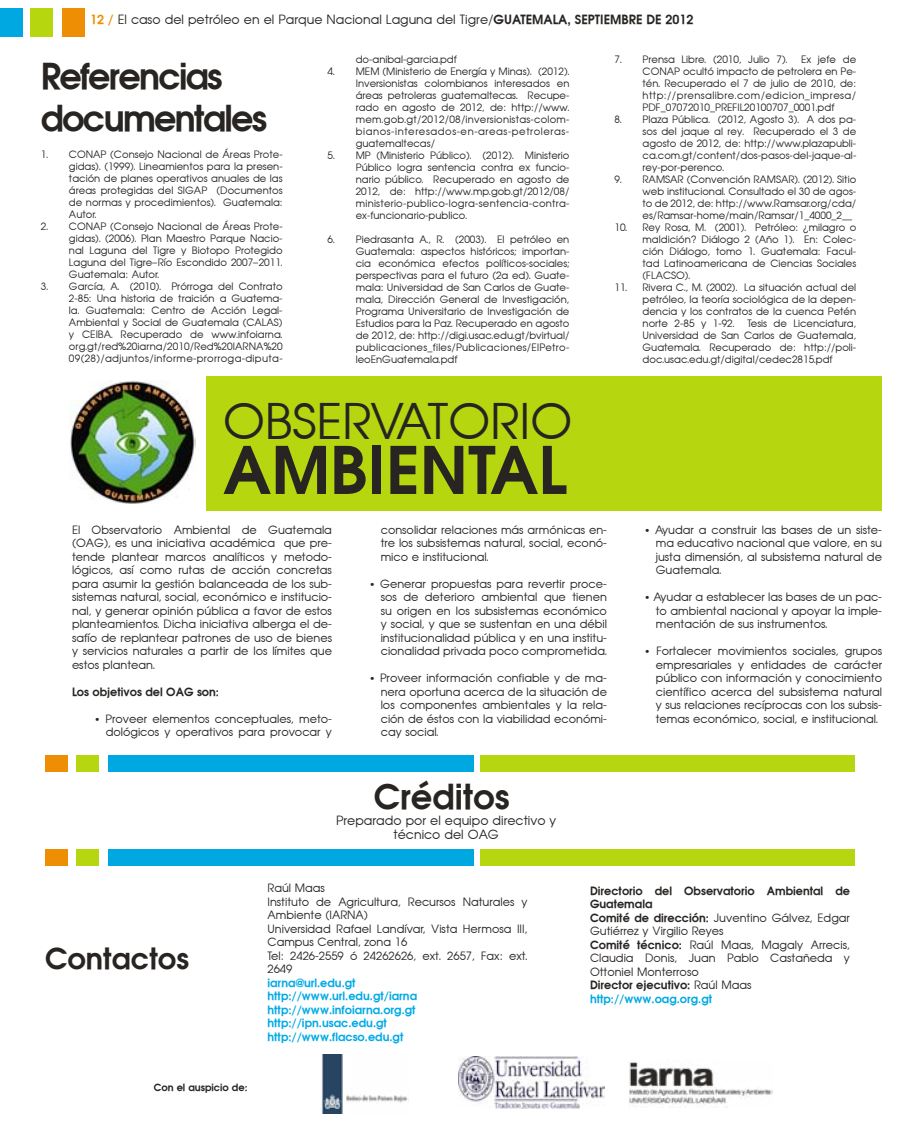
<style>
.page{position:relative;width:900px;height:1125px;background:#fff}
.page>*{position:absolute;margin:0;border:0;box-sizing:border-box;transform-origin:0 0}
.t1{font:700 65px "Avian";color:#272422}
.t2{font:48.12px "Avian";color:#272422}
.t3{font:700 35px/42px "Avian";letter-spacing:-.05em;color:#272422}
.t4{font:700 33.75px "Avian";color:#272422}
.t5{font:700 28.75px "Avian";color:#272422}
.t6{font:12.5px/13.8px "Avian";color:#272422;text-align:center}
.t7{font:11.25px/13.5px "Avian";color:#272422;text-align:justify}
.t8{font:700 11.25px/13.5px "Avian";color:#00a9e5}
.t9{font:700 11.25px "Avian";color:#272422}
.t10{font:10px/12px "Avian";color:#272422;text-align:justify}
.t11{font:700 9.88px "Avian";color:#272422}
.s1{font-weight:700;color:#ed8e04}
.s2{font-weight:700}
.s3{font-weight:700;color:#00a8e2}
</style>
<div class="page">
<div style="left:62px;top:8px;width:22px;height:29px;background:#ed8e04"></div>
<div style="left:31px;top:8px;width:22px;height:29px;background:#b6d60f"></div>
<div style="left:0;top:8px;width:22px;height:29px;background:#00a8e2"></div>
<div style="left:206px;top:376px;width:676px;height:135px;background:#b6d60f"></div>
<img style="left:70px;top:380px;width:125px;height:124px">
<div style="left:45px;top:755px;width:23px;height:17px;background:#ed8e04"></div>
<div style="left:76px;top:755px;width:23px;height:17px;background:#b6d60f"></div>
<div style="left:108px;top:755px;width:366px;height:17px;background:#00a8e2"></div>
<div style="left:481px;top:755px;width:374px;height:17px;background:#b6d60f"></div>
<div style="left:45px;top:849px;width:23px;height:17px;background:#ed8e04"></div>
<div style="left:76px;top:849px;width:23px;height:17px;background:#b6d60f"></div>
<div style="left:108px;top:849px;width:366px;height:17px;background:#00a8e2"></div>
<div style="left:481px;top:849px;width:374px;height:17px;background:#b6d60f"></div>
<img style="left:629px;top:1060px;width:143px;height:48px">
<img style="left:458px;top:1056px;width:146px;height:53px">
<img style="left:322px;top:1054px;width:87px;height:60px">
<p class="t6" style="left:90px;top:12px;width:605px"><span class="s1">12 /</span> El caso del petróleo en el Parque Nacional Laguna del Tigre/<span class="s2">GUATEMALA, SEPTIEMBRE DE 2012</span></p>
<h3 class="t3" style="left:41px;top:54px;width:228px">Referencias documentales</h3>
<p class="t10" style="left:69px;top:148px;width:215px;text-indent:-28px">1. CONAP (Consejo Nacional de Áreas Prote&shy;gidas). (1999). Lineamientos para la presen&shy;tación de planes operativos anuales de las áreas protegidas del SIGAP (Documentos de normas y procedimientos). Guatemala:<br>Autor.</p>
<p class="t10" style="left:69px;top:220px;width:215px;text-indent:-28px">2. CONAP (Consejo Nacional de Áreas Prote&shy;gidas). (2006). Plan Maestro Parque Nacio&shy;nal Laguna del Tigre y Biotopo Protegido Laguna del Tigre–Río Escondido 2007–2011.<br>Guatemala: Autor.</p>
<p class="t10" style="left:69px;top:280px;width:215px;text-indent:-28px">3. García, A. (2010). Prórroga del Contrato 2-85: Una historia de traición a Guatema&shy;la. Guatemala: Centro de Acción Legal-Ambiental y Social de Guatemala (CALAS) y CEIBA. Recuperado de www.infoiarna. org.gt/red%20iarna/2010/Red%20IARNA%20<br>09(28)/adjuntos/informe-prorroga-diputa-</p>
<p class="t10" style="left:356px;top:53px;width:103px">do-anibal-garcia.pdf</p>
<p class="t10" style="left:356px;top:65px;width:215px;text-indent:-28px">4. MEM (Ministerio de Energía y Minas). (2012).<br>Inversionistas colombianos interesados en áreas petroleras guatemaltecas. Recupe&shy;rado en agosto de 2012, de: http://www. mem.gob.gt/2012/08/inversionistas-colom&shy;bianos-interesados-en-areas-petroleras&shy;guatemaltecas/</p>
<p class="t10" style="left:356px;top:149px;width:215px;text-indent:-28px">5. MP (Ministerio Público). (2012). Ministerio Público logra sentencia contra ex funcio&shy;nario público. Recuperado en agosto de 2012, de: http://www.mp.gob.gt/2012/08/ ministerio-publico-logra-sentencia-contra&shy;ex-funcionario-publico.</p>
<p class="t10" style="left:356px;top:233px;width:215px;text-indent:-28px">6. Piedrasanta A., R. (2003). El petróleo en Guatemala: aspectos históricos; importan&shy;cia económica efectos políticos-sociales; perspectivas para el futuro (2a ed). Guate&shy;mala: Universidad de San Carlos de Guate&shy;mala, Dirección General de Investigación, Programa Universitario de Investigación de Estudios para la Paz. Recuperado en agosto de 2012, de: http://digi.usac.edu.gt/bvirtual/ publicaciones_files/Publicaciones/ElPetro&shy;leoEnGuatemala.pdf</p>
<p class="t10" style="left:614px;top:53px;width:175px">7. Prensa Libre. (2010, Julio 7).</p>
<p class="t10" style="left:643px;top:53px;width:215px;text-indent:158px">Ex jefe de CONAP ocultó impacto de petrolera en Pe&shy;tén. Recuperado el 7 de julio de 2010, de: http://prensalibre.com/edicion_impresa/ PDF_07072010_PREFIL20100707_0001.pdf</p>
<p class="t10" style="left:643px;top:113px;width:215px;text-indent:-28px">8. Plaza Pública. (2012, Agosto 3). A dos pa&shy;sos del jaque al rey. Recuperado el 3 de agosto de 2012, de: http://www.plazapubli&shy;ca.com.gt/content/dos-pasos-del-jaque-al&shy;rey-por-perenco.</p>
<p class="t10" style="left:643px;top:173px;width:215px;text-indent:-28px">9. RAMSAR (Convención RAMSAR). (2012). Sitio web institucional. Consultado el 30 de agos&shy;to de 2012, de: http://www.Ramsar.org/cda/ es/Ramsar-home/main/Ramsar/1_4000_2__</p>
<p class="t10" style="left:643px;top:221px;width:215px;text-indent:-28px">10. Rey Rosa, M. (2001). Petróleo: ¿milagro o maldición? Diálogo 2 (Año 1). En: Colec&shy;ción Diálogo, tomo 1. Guatemala: Facul&shy;tad Latinoamericana de Ciencias Sociales (FLACSO).</p>
<p class="t10" style="left:643px;top:281px;width:215px;text-indent:-28px">11. Rivera C., M. (2002). La situación actual del petróleo, la teoría sociológica de la depen&shy;dencia y los contratos de la cuenca Petén norte 2-85 y 1-92.</p>
<p class="t10" style="left:643px;top:317px;width:215px;text-indent:105px">Tesis de Licenciatura, Universidad de San Carlos de Guatemala, Guatemala. Recuperado de: http://poli&shy;doc.usac.edu.gt/digital/cedec2815.pdf</p>
<h2 class="t2" style="left:223px;top:393px;width:351px">OBSERVATORIO</h2>
<h1 class="t1" style="left:223px;top:428px;width:345px">AMBIENTAL</h1>
<p class="t7" style="left:72px;top:523px;width:262px">El Observatorio Ambiental de Guatemala (OAG), es una iniciativa académica que pre&shy;tende plantear marcos analíticos y metodo&shy;lógicos, así como rutas de acción concretas para asumir la gestión balanceada de los sub&shy;sistemas natural, social, económico e institucio&shy;nal, y generar opinión pública a favor de estos planteamientos. Dicha iniciativa alberga el de&shy;safío de replantear patrones de uso de bienes y servicios naturales a partir de los límites que estos plantean.</p>
<p class="t9" style="left:72px;top:684px;width:149px">Los objetivos del OAG son:</p>
<p class="t7" style="left:94px;top:712px;width:239px;text-align:right">• Proveer elementos conceptuales, meto&shy;dológicos y operativos para provocar y</p>
<p class="t7" style="left:381px;top:523px;width:228px">consolidar relaciones más armónicas en&shy;tre los subsistemas natural, social, econó&shy;mico e institucional.</p>
<p class="t7" style="left:381px;top:577px;width:228px;text-indent:-11px">• Generar propuestas para revertir proce&shy;sos de deterioro ambiental que tienen su origen en los subsistemas económico y social, y que se sustentan en una débil institucionalidad pública y en una institu&shy;cionalidad privada poco comprometida.</p>
<p class="t7" style="left:381px;top:671px;width:228px;text-indent:-11px">• Proveer información confiable y de ma&shy;nera oportuna acerca de la situación de los componentes ambientales y la rela&shy;ción de éstos con la viabilidad económi&shy;cay social.</p>
<p class="t7" style="left:656px;top:523px;width:228px;text-indent:-11px">• Ayudar a construir las bases de un siste&shy;ma educativo nacional que valore, en su justa dimensión, al subsistema natural de Guatemala.</p>
<p class="t7" style="left:656px;top:590px;width:228px;text-indent:-11px">• Ayudar a establecer las bases de un pac&shy;to ambiental nacional y apoyar la imple&shy;mentación de sus instrumentos.</p>
<p class="t7" style="left:656px;top:644px;width:228px;text-indent:-11px">• Fortalecer movimientos sociales, grupos empresariales y entidades de carácter público con información y conocimiento científico acerca del subsistema natural y sus relaciones recíprocas con los subsis&shy;temas económico, social, e institucional.</p>
<h3 class="t4" style="left:374px;top:775px;width:137px">Créditos</h3>
<p class="t6" style="left:336px;top:814px;width:222px">Preparado por el equipo directivo y técnico del OAG</p>
<h3 class="t5" style="left:45px;top:940px;width:146px">Contactos</h3>
<p class="t11" style="left:154px;top:1081px;width:95px">Con el auspicio de:</p>
<p class="t7" style="left:268px;top:882px;width:262px;text-align:left">Raúl Maas<br>Instituto de Agricultura, Recursos Naturales y<br>Ambiente (IARNA)<br>Universidad Rafael Landívar, Vista Hermosa III,<br>Campus Central, zona 16<br>Tel: 2426-2559 ó 24262626, ext. 2657, Fax: ext.<br>2649</p>
<p class="t8" style="left:268px;top:976px;width:151px">iarna@url.edu.gt http://www.url.edu.gt/iarna http://www.infoiarna.org.gt http://ipn.usac.edu.gt http://www.flacso.edu.gt</p>
<p class="t7" style="left:590px;top:884px;width:262px;text-align:left"><span class="s2">Directorio del Observatorio Ambiental de<br>Guatemala<br>Comité de dirección:</span> Juventino Gálvez, Edgar<br>Gutiérrez y Virgilio Reyes<br><span class="s2">Comité técnico:</span> Raúl Maas, Magaly Arrecis,<br>Claudia Donis, Juan Pablo Castañeda y<br>Ottoniel Monterroso<br><span class="s2">Director ejecutivo:</span> Raúl Maas <span class="s3">http://www.oag.org.gt</span></p>
</div>
